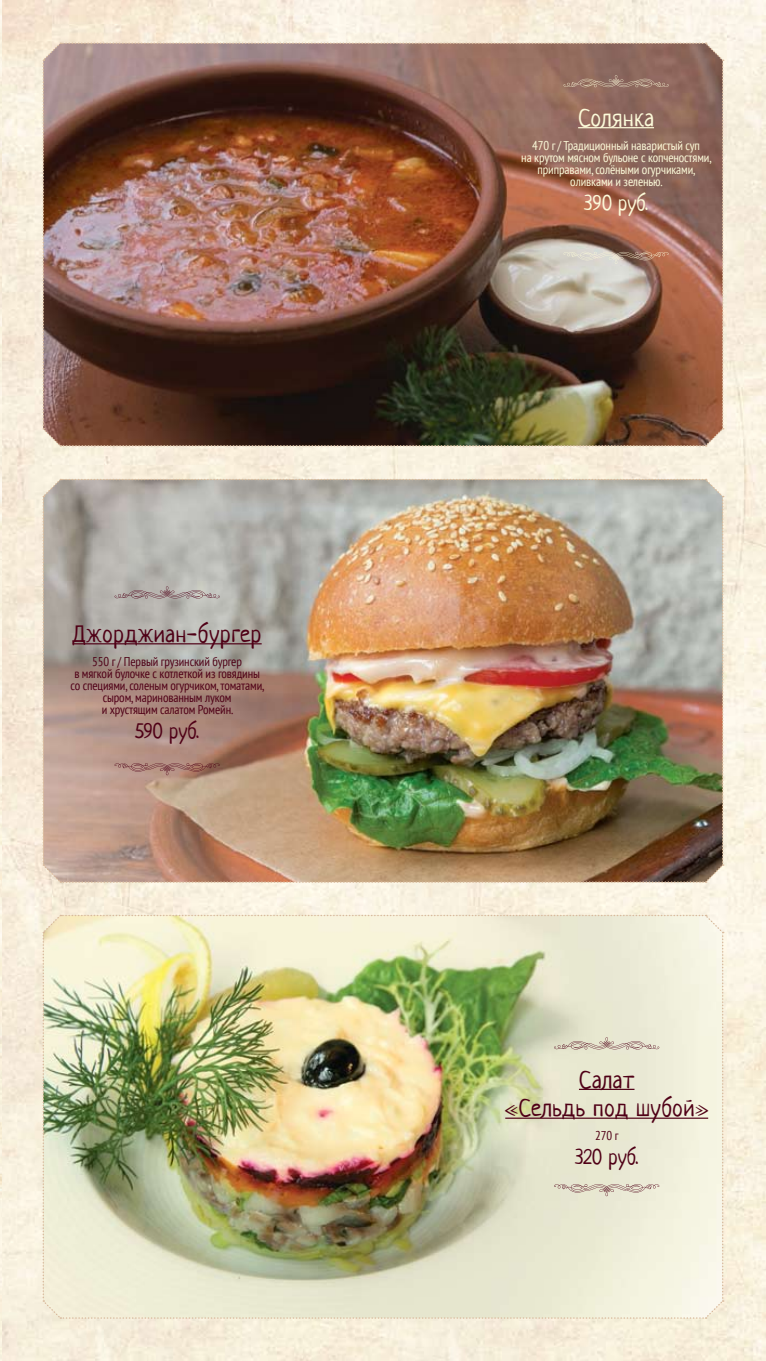
<style>
.page{position:relative;width:766px;height:1361px;background:#fff}
.page>*{position:absolute;margin:0;border:0;box-sizing:border-box;transform-origin:0 0}
.t1{font:24px/28.8px "Neucha";letter-spacing:.025em;color:#4f0016;text-align:center}
.t2{font:24px "Neucha";color:#fcfad9}
.t3{font:21px "Neucha";color:#4f0016}
.t4{font:21px "Neucha";color:#fcfad9}
.t5{font:condensed 12.75px/12px "PT Sans";letter-spacing:-.01em;color:#4f0016;text-align:center}
.t6{font:condensed 12.75px/12px "PT Sans";letter-spacing:-.01em;color:#fcfad9;text-align:center}
</style>
<div class="page">
<img style="left:0;top:0;width:765px;height:1361px">
<img style="left:42px;top:478px;width:681px;height:405px">
<img style="left:42px;top:42px;width:681px;height:405px">
<img style="left:42px;top:914px;width:681px;height:405px">
<hr style="left:73px;top:643px;width:188px;height:1px;background:#4f0016">
<hr style="left:578px;top:127px;width:76px;height:1px;background:#fcfad9">
<p class="t1" style="left:73px;top:619px;width:190px">Джорджиан-бургер</p>
<p class="t5" style="left:70px;top:655px;width:195px">550 г / Первый грузинский бургер<br>в мягкой булочке с котлеткой из говядины со специями, соленым огурчиком, томатами, сыром, маринованным луком<br>и хрустящим салатом Ромейн.</p>
<p class="t3" style="left:135px;top:718px;width:65px">590 руб.</p>
<p class="t2" style="left:578px;top:103px;width:77px">Солянка</p>
<p class="t6" style="left:521px;top:139px;width:192px">470 г / Традиционный наваристый суп<br>на крутом мясном бульоне с копченостями, приправами, солёными огурчиками, оливками и зеленью.</p>
<p class="t4" style="left:584px;top:190px;width:66px">390 руб.</p>
<p class="t1" style="left:505px;top:1065px;width:204px">Салат<br>«Сельдь под шубой»</p>
<p class="t5" style="left:595px;top:1129px;width:25px">270 г</p>
<p class="t3" style="left:575px;top:1144px;width:65px">320 руб.</p>
</div>
